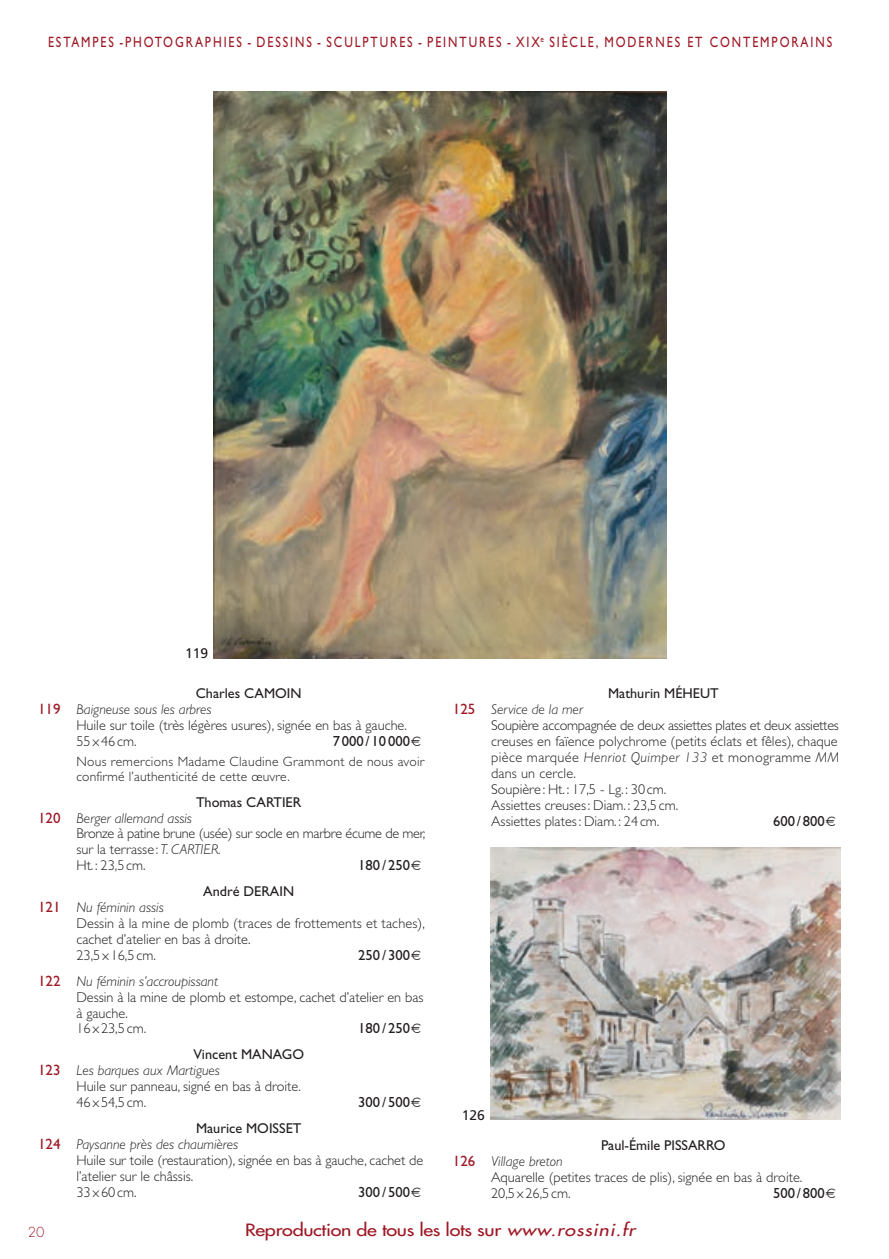
<style>
.page{position:relative;width:889px;height:1259px;background:#fff}
.page>*{position:absolute;margin:0;border:0;box-sizing:border-box;transform-origin:0 0}
.t1{font:16.5px "Futura";letter-spacing:-.015em;color:#9e1825;scale:1.2 1}
.t2{font:15px "Gill Sans";letter-spacing:.16em;color:#9e1825;scale:.8 1}
.t3{font:15px "Gill Sans";letter-spacing:.16em;color:#9e1825}
.t4{font:14.7px "Gill Sans";color:#231f20}
.t5{font:300 14.25px/15.9px "Gill Sans";color:#231f20}
.t6{font:italic 300 14.25px "Gill Sans";color:#231f20}
.t7{font:14.25px "Gill Sans";color:#231f20}
.t8{font:300 14.25px/15.9px "Gill Sans";letter-spacing:-.02em;color:#231f20}
.t9{font:13.95px "Frutiger";color:#231f20}
.t10{font:300 13.5px/15.1px "Gill Sans";letter-spacing:.025em;color:#231f20}
.t11{font:300 13.5px "Futura";color:#9e1825}
.s1{font-style:italic}
.s2{font-weight:400;font-size:15px;color:#9e1825}
</style>
<div class="page">
<img style="left:214px;top:91px;width:452px;height:567px">
<img style="left:490px;top:847px;width:350px;height:272px">
<p class="t2" style="left:48px;top:33px;width:981px">ESTAMPES -PHOTOGRAPHIES - DESSINS - SCULPTURES - PEINTURES - XIX<sup>e</sup> SIÈCLE, MODERNES ET CONTEMPORAINS</p>
<p class="t3" style="left:38px;top:700px;width:24px">119</p>
<p class="t3" style="left:38px;top:808px;width:24px">120</p>
<p class="t9" style="left:185px;top:645px;width:25px">119</p>
<p class="t7" style="left:196px;top:685px;width:107px">Charles CAMOIN</p>
<p class="t6" style="left:76px;top:701px;width:137px">Baigneuse sous les arbres</p>
<p class="t5" style="left:76px;top:717px;width:332px">Huile sur toile (très légères usures), signée en bas à gauche.<br>55x46 cm.</p>
<p class="t4" style="left:333px;top:732px;width:79px">7000 / 10000</p>
<p class="t10" style="left:76px;top:753px;width:349px">Nous remercions Madame Claudine Grammont de nous avoir confirmé l’authenticité de cette œuvre.</p>
<p class="t7" style="left:196px;top:793px;width:107px">Thomas CARTIER</p>
<p class="t6" style="left:76px;top:809px;width:117px">Berger allemand assis</p>
<p class="t8" style="left:76px;top:825px;width:350px">Bronze à patine brune (usée) sur socle en marbre écume de mer, sur la terrasse : <span class="s1">T. CARTIER.<br></span>Ht. : 23,5 cm.</p>
<p class="t4" style="left:358px;top:856px;width:53px">180 / 250</p>
<p class="t7" style="left:203px;top:883px;width:92px">André DERAIN</p>
<p class="t3" style="left:38px;top:898px;width:24px">121</p>
<p class="t6" style="left:76px;top:899px;width:89px">Nu féminin assis</p>
<p class="t5" style="left:76px;top:915px;width:350px">Dessin à la mine de plomb (traces de frottements et taches), cachet d’atelier en bas à droite.<br>23,5x16,5 cm.</p>
<p class="t4" style="left:358px;top:946px;width:53px">250 / 300</p>
<p class="t5" style="left:76px;top:973px;width:349px;text-indent:-38px"><span class="s2">122</span> <span class="s1">Nu féminin s’accroupissant<br></span>Dessin à la mine de plomb et estompe, cachet d’atelier en bas à gauche.<br>16x23,5 cm.</p>
<p class="t4" style="left:358px;top:1020px;width:53px">180 / 250</p>
<p class="t3" style="left:38px;top:1061px;width:24px">123</p>
<p class="t3" style="left:38px;top:1135px;width:24px">124</p>
<p class="t7" style="left:193px;top:1046px;width:112px">Vincent MANAGO</p>
<p class="t6" style="left:76px;top:1062px;width:145px">Les barques aux Martigues</p>
<p class="t5" style="left:76px;top:1078px;width:226px">Huile sur panneau, signé en bas à droite.<br>46x54,5 cm.</p>
<p class="t4" style="left:358px;top:1093px;width:53px">300 / 500</p>
<p class="t7" style="left:196px;top:1119px;width:107px">Maurice MOISSET</p>
<p class="t6" style="left:76px;top:1136px;width:163px">Paysanne près des chaumières</p>
<p class="t5" style="left:76px;top:1152px;width:348px">Huile sur toile (restauration), signée en bas à gauche, cachet de l’atelier sur le châssis.<br>33x60 cm.</p>
<p class="t4" style="left:358px;top:1183px;width:53px">300 / 500</p>
<p class="t3" style="left:453px;top:700px;width:24px">125</p>
<p class="t7" style="left:608px;top:685px;width:112px">Mathurin MÉHEUT</p>
<p class="t6" style="left:491px;top:701px;width:93px">Service de la mer</p>
<p class="t5" style="left:491px;top:717px;width:349px">Soupière accompagnée de deux assiettes plates et deux assiettes creuses en faïence polychrome (petits éclats et fêles), chaque pièce marquée <span class="s1">Henriot Quimper 133</span> et monogramme <span class="s1">MM </span>dans un cercle.<br>Soupière: Ht. : 17,5 - Lg. : 30 cm.<br>Assiettes creuses: Diam. : 23,5 cm.<br>Assiettes plates: Diam. : 24 cm.</p>
<p class="t4" style="left:773px;top:812px;width:53px">600 / 800</p>
<p class="t9" style="left:462px;top:1106px;width:25px">126</p>
<p class="t7" style="left:601px;top:1136px;width:126px">Paul-Émile PISSARRO</p>
<p class="t3" style="left:453px;top:1151px;width:24px">126</p>
<p class="t6" style="left:491px;top:1152px;width:73px">Village breton</p>
<p class="t5" style="left:491px;top:1168px;width:313px">Aquarelle (petites traces de plis), signée en bas à droite.<br>20,5x26,5 cm.</p>
<p class="t4" style="left:773px;top:1184px;width:53px">500 / 800</p>
<p class="t11" style="left:28px;top:1222px;width:18px">20</p>
<p class="t1" style="left:245px;top:1218px;width:330px">Reproduction de tous les lots sur <span class="s1">www.rossini.fr</span></p>
</div>
